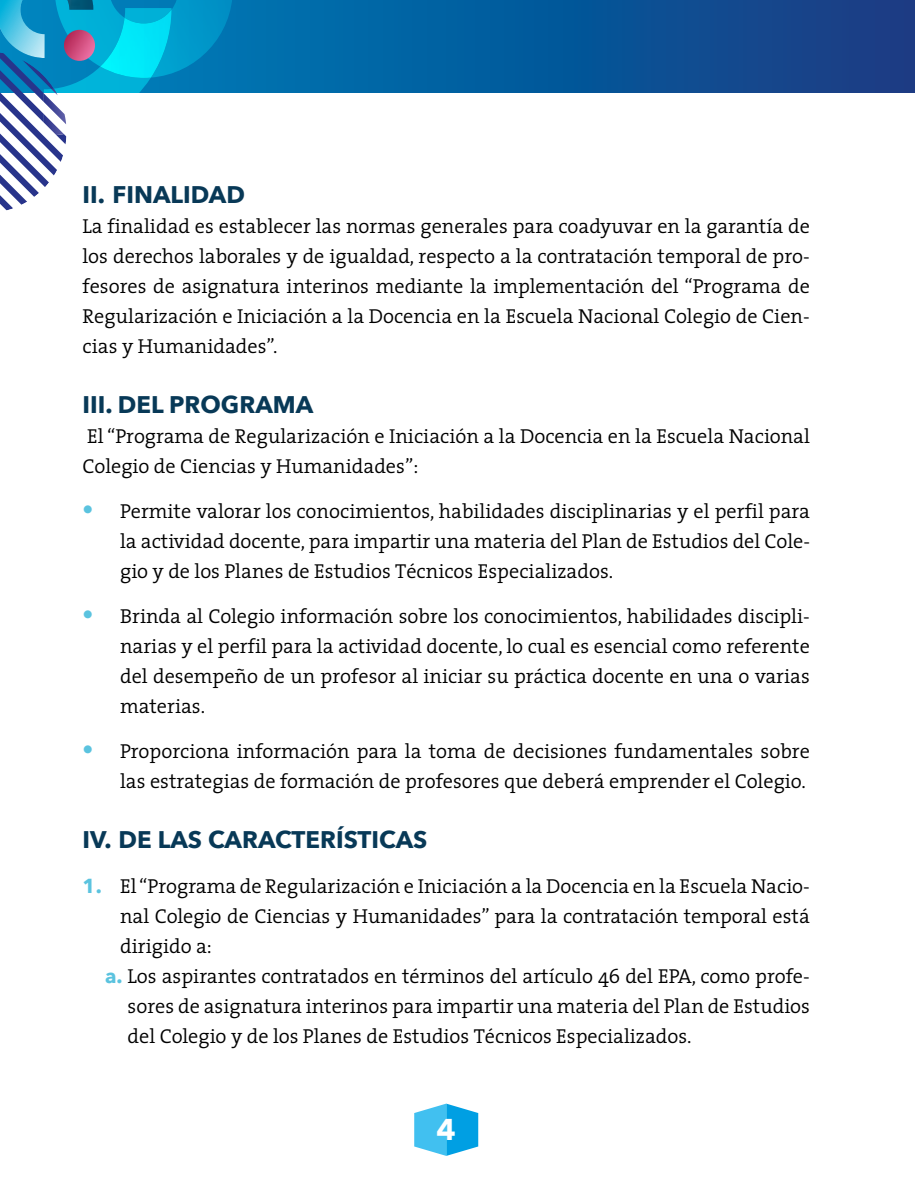
<style>
.page{position:relative;width:915px;height:1191px;background:#fff}
.page>*{position:absolute;margin:0;border:0;box-sizing:border-box;transform-origin:0 0}
.t1{font:700 30px "Avenir Next";color:#fff}
.t2{font:700 24px "Avenir Next";color:#083957}
.t3{font:300 20.25px/30px "The Serif";color:#000;text-align:justify}
.s1{font-family:"Avenir Next";font-weight:800;font-size:30px;color:#5bc3df}
.s2{font-family:"Avenir Next";font-weight:700;color:#5bc3df}
</style>
<div class="page">
<svg style="left:171px;top:0;width:743px;height:92px;background:#085799"></svg>
<svg style="left:414px;top:1103px;width:64px;height:52px"></svg>
<img style="left:96px;top:0;width:137px;height:78px">
<img style="left:96px;top:8px;width:75px;height:85px">
<img style="left:100px;top:10px;width:71px;height:68px">
<svg style="left:0;top:0;width:96px;height:210px"></svg>
<img style="left:44px;top:114px;width:20px;height:21px">
<p class="t2" style="left:82px;top:173px;width:164px">II. FINALIDAD</p>
<p class="t3" style="left:82px;top:210px;width:728px">La finalidad es establecer las normas generales para coadyuvar en la garantía de los derechos laborales y de igualdad, respecto a la contratación temporal de pro&shy;fesores de asignatura interinos mediante la implementación del “Programa de Regularización e Iniciación a la Docencia en la Escuela Nacional Colegio de Cien&shy;cias y Humanidades”.</p>
<p class="t2" style="left:82px;top:383px;width:232px">III. DEL PROGRAMA</p>
<p class="t3" style="left:82px;top:420px;width:728px">El “Programa de Regularización e Iniciación a la Docencia en la Escuela Nacional<br>Colegio de Ciencias y Humanidades”:</p>
<p class="t3" style="left:120px;top:495px;width:691px;text-indent:-38px"><span class="s1">·</span> Permite valorar los conocimientos, habilidades disciplinarias y el perfil para la actividad docente, para impartir una materia del Plan de Estudios del Cole&shy;gio y de los Planes de Estudios Técnicos Especializados.</p>
<p class="t3" style="left:120px;top:600px;width:691px;text-indent:-38px"><span class="s1">·</span> Brinda al Colegio información sobre los conocimientos, habilidades discipli&shy;narias y el perfil para la actividad docente, lo cual es esencial como referente del desempeño de un profesor al iniciar su práctica docente en una o varias materias.</p>
<p class="t3" style="left:82px;top:735px;width:728px;text-align:right"><span class="s1">·</span> Proporciona información para la toma de decisiones fundamentales sobre las estrategias de formación de profesores que deberá emprender el Colegio.</p>
<p class="t2" style="left:82px;top:818px;width:346px">IV. DE LAS CARACTERÍSTICAS</p>
<p class="t3" style="left:82px;top:870px;width:728px"><span class="s2">1.</span> El “Programa de Regularización e Iniciación a la Docencia en la Escuela Nacio-</p>
<p class="t3" style="left:120px;top:900px;width:691px">nal Colegio de Ciencias y Humanidades” para la contratación temporal está</p>
<p class="t3" style="left:120px;top:930px;width:93px">dirigido a:</p>
<p class="t3" style="left:105px;top:960px;width:706px"><span class="s2">a.</span> Los aspirantes contratados en términos del artículo 46 del EPA, como profe-</p>
<p class="t3" style="left:127px;top:990px;width:683px">sores de asignatura interinos para impartir una materia del Plan de Estudios</p>
<p class="t3" style="left:127px;top:1020px;width:565px">del Colegio y de los Planes de Estudios Técnicos Especializados.</p>
<h1 class="t1" style="left:436px;top:1103px;width:21px">4</h1>
</div>
